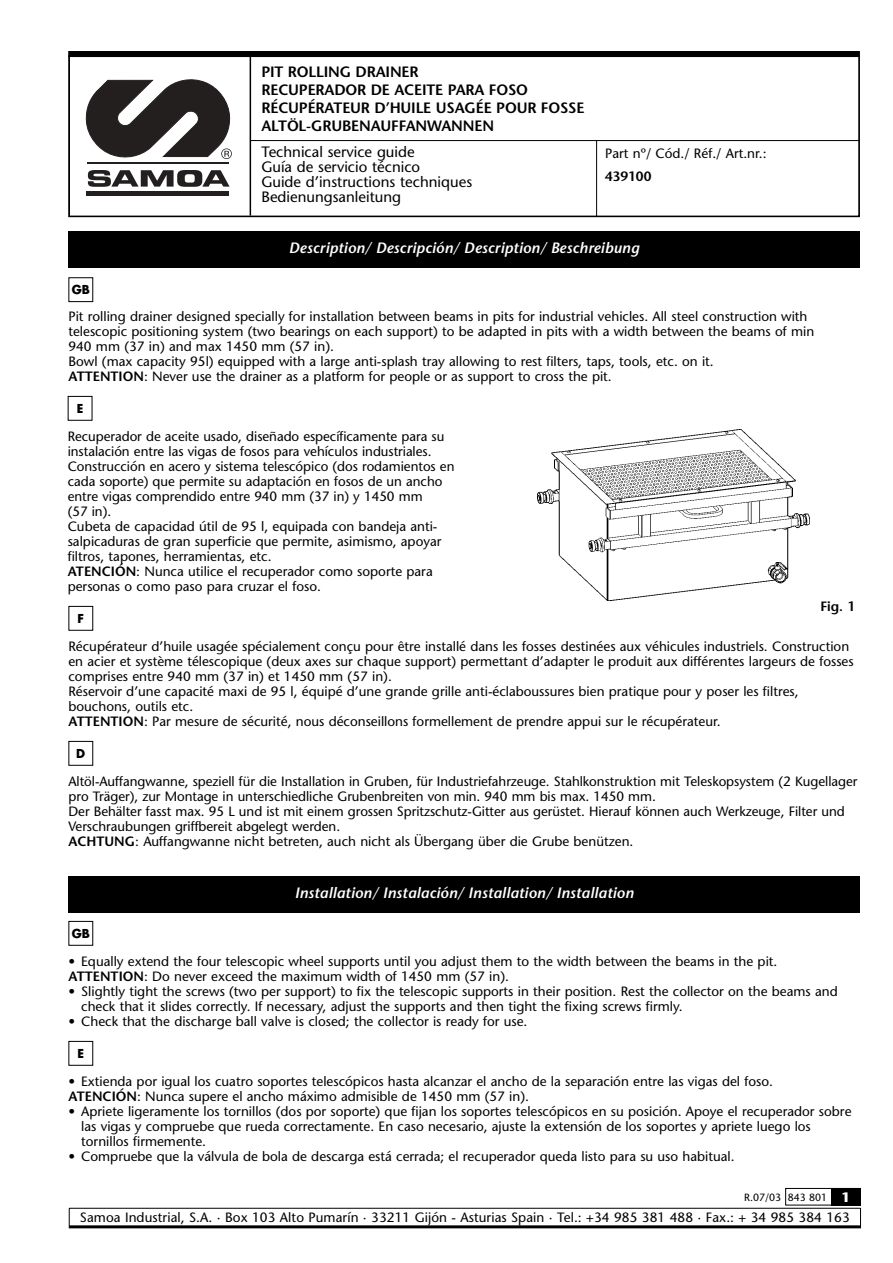
<style>
.page{position:relative;width:893px;height:1263px;background:#fff}
.page>*{position:absolute;margin:0;border:0;box-sizing:border-box;transform-origin:0 0}
.t1{font:600 15px/18px "Stone Sans";letter-spacing:-.01em;color:#000}
.t2{font:italic 600 15px "Stone Sans";letter-spacing:.01em;color:#fff}
.t3{font:15px/15px "Stone Sans";color:#000}
.t4{font:13.5px/15px "Stone Sans";color:#000}
.t5{font:600 13.5px "Stone Sans";color:#000}
.t6{font:700 12px "Futura";color:#000}
.t7{font:10.5px "Stone Sans";color:#000}
.s1{font-weight:600}
.s2{font-weight:700;font-size:13.5px;color:#fff}
</style>
<div class="page">
<div style="left:830px;top:1188px;width:30px;height:17px;background:#000"></div>
<hr style="left:69px;top:1225px;width:791px;height:3px;background:#000">
<div style="left:785px;top:1188px;width:75px;height:17px;border:1px solid #000"></div>
<hr style="left:69px;top:1208px;width:791px;height:1px;background:#000">
<svg style="left:860px;top:1208px;width:1px;height:20px"></svg>
<svg style="left:69px;top:1209px;width:1px;height:19px"></svg>
<div style="left:68px;top:56px;width:791px;height:161px;border:2px solid #000"></div>
<div style="left:68px;top:231px;width:791px;height:36px;background:#000"></div>
<hr style="left:251px;top:140px;width:608px;height:1px;background:#000">
<hr style="left:87px;top:162px;width:142px;height:2px;background:#231f1f">
<svg style="left:88px;top:170px;width:141px;height:17px"></svg>
<svg style="left:85px;top:79px;width:147px;height:80px"></svg>
<hr style="left:87px;top:192px;width:142px;height:4px;background:#231f1f">
<hr style="left:249px;top:56px;width:2px;height:160px;background:#000">
<hr style="left:596px;top:141px;width:1px;height:75px;background:#000">
<div style="left:68px;top:51px;width:791px;height:6px;background:#000"></div>
<div style="left:68px;top:921px;width:25px;height:25px;border:1px solid #000"></div>
<div style="left:68px;top:396px;width:24px;height:25px;border:1px solid #000"></div>
<div style="left:68px;top:606px;width:25px;height:25px;border:1px solid #000"></div>
<div style="left:68px;top:876px;width:791px;height:36px;background:#000"></div>
<img style="left:537px;top:429px;width:272px;height:172px">
<div style="left:68px;top:741px;width:25px;height:25px;border:1px solid #000"></div>
<div style="left:68px;top:1041px;width:25px;height:25px;border:1px solid #000"></div>
<p class="t1" style="left:261px;top:64px;width:324px">PIT ROLLING DRAINER<br>RECUPERADOR DE ACEITE PARA FOSO<br>RÉCUPÉRATEUR D’HUILE USAGÉE POUR FOSSE<br>ALTÖL-GRUBENAUFFANWANNEN</p>
<p class="t3" style="left:261px;top:146px;width:212px">Technical service guide<br>Guía de servicio técnico<br>Guide d’instructions techniques<br>Bedienungsanleitung</p>
<p class="t4" style="left:605px;top:147px;width:163px">Part nº/ Cód./ Réf./ Art.nr.:</p>
<p class="t5" style="left:605px;top:172px;width:48px">439100</p>
<p class="t6" style="left:72px;top:284px;width:20px">GB</p>
<p class="t2" style="left:289px;top:242px;width:352px">Description/ Descripción/ Description/ Beschreibung</p>
<p class="t4" style="left:68px;top:310px;width:747px">Pit rolling drainer designed specially for installation between beams in pits for industrial vehicles. All steel construction with telescopic positioning system (two bearings on each support) to be adapted in pits with a width between the beams of min 940 mm (37 in) and max 1450 mm (57 in).<br>Bowl (max capacity 95l) equipped with a large anti-splash tray allowing to rest filters, taps, tools, etc. on it.<br><span class="s1">ATTENTION</span>: Never use the drainer as a platform for people or as support to cross the pit.</p>
<p class="t6" style="left:77px;top:403px;width:8px">E</p>
<p class="t4" style="left:68px;top:430px;width:388px">Recuperador de aceite usado, diseñado específicamente para su instalación entre las vigas de fosos para vehículos industriales.<br>Construcción en acero y sistema telescópico (dos rodamientos en cada soporte) que permite su adaptación en fosos de un ancho entre vigas comprendido entre 940 mm (37 in) y 1450 mm<br>(57 in).<br>Cubeta de capacidad útil de 95 l, equipada con bandeja anti&shy;salpicaduras de gran superficie que permite, asimismo, apoyar filtros, tapones, herramientas, etc.<br><span class="s1">ATENCIÓN</span>: Nunca utilice el recuperador como soporte para personas o como paso para cruzar el foso.</p>
<p class="t5" style="left:820px;top:601px;width:36px">Fig. 1</p>
<p class="t4" style="left:68px;top:640px;width:786px">Récupérateur d’huile usagée spécialement conçu pour être installé dans les fosses destinées aux véhicules industriels. Construction en acier et système télescopique (deux axes sur chaque support) permettant d’adapter le produit aux différentes largeurs de fosses comprises entre 940 mm (37 in) et 1450 mm (57 in).<br>Réservoir d’une capacité maxi de 95 l, équipé d’une grande grille anti-éclaboussures bien pratique pour y poser les filtres, bouchons, outils etc.<br><span class="s1">ATTENTION</span>: Par mesure de sécurité, nous déconseillons formellement de prendre appui sur le récupérateur.</p>
<p class="t6" style="left:76px;top:748px;width:11px">D</p>
<p class="t4" style="left:68px;top:775px;width:790px">Altöl-Auffangwanne, speziell für die Installation in Gruben, für Industriefahrzeuge. Stahlkonstruktion mit Teleskopsystem (2 Kugellager pro Träger), zur Montage in unterschiedliche Grubenbreiten von min. 940 mm bis max. 1450 mm.<br>Der Behälter fasst max. 95 L und ist mit einem grossen Spritzschutz-Gitter aus gerüstet. Hierauf können auch Werkzeuge, Filter und Verschraubungen griffbereit abgelegt werden.<br><span class="s1">ACHTUNG</span>: Auffangwanne nicht betreten, auch nicht als Übergang über die Grube benützen.</p>
<p class="t6" style="left:78px;top:613px;width:8px">F</p>
<p class="t6" style="left:72px;top:928px;width:20px">GB</p>
<p class="t2" style="left:295px;top:887px;width:340px">Installation/ Instalación/ Installation/ Installation</p>
<p class="t4" style="left:68px;top:955px;width:710px">• Equally extend the four telescopic wheel supports until you adjust them to the width between the beams in the pit.<br><span class="s1">ATTENTION</span>: Do never exceed the maximum width of 1450 mm (57 in).</p>
<p class="t4" style="left:81px;top:985px;width:758px;text-indent:-13px">• Slightly tight the screws (two per support) to fix the telescopic supports in their position. Rest the collector on the beams and check that it slides correctly. If necessary, adjust the supports and then tight the fixing screws firmly.</p>
<p class="t4" style="left:68px;top:1015px;width:460px">• Check that the discharge ball valve is closed; the collector is ready for use.</p>
<p class="t6" style="left:77px;top:1048px;width:8px">E</p>
<p class="t4" style="left:68px;top:1075px;width:706px">• Extienda por igual los cuatro soportes telescópicos hasta alcanzar el ancho de la separación entre las vigas del foso.<br><span class="s1">ATENCIÓN</span>: Nunca supere el ancho máximo admisible de 1450 mm (57 in).</p>
<p class="t4" style="left:81px;top:1105px;width:771px;text-indent:-13px">• Apriete ligeramente los tornillos (dos por soporte) que fijan los soportes telescópicos en su posición. Apoye el recuperador sobre las vigas y compruebe que rueda correctamente. En caso necesario, ajuste la extensión de los soportes y apriete luego los tornillos firmemente.</p>
<p class="t4" style="left:68px;top:1150px;width:667px">• Compruebe que la válvula de bola de descarga está cerrada; el recuperador queda listo para su uso habitual.</p>
<p class="t7" style="left:744px;top:1193px;width:107px">R.07/03 843 801 <span class="s2">1</span></p>
<p class="t4" style="left:80px;top:1211px;width:771px">Samoa Industrial, S.A. · Box 103 Alto Pumarín · 33211 Gijón - Asturias Spain · Tel.: +34 985 381 488 · Fax.: + 34 985 384 163</p>
</div>
